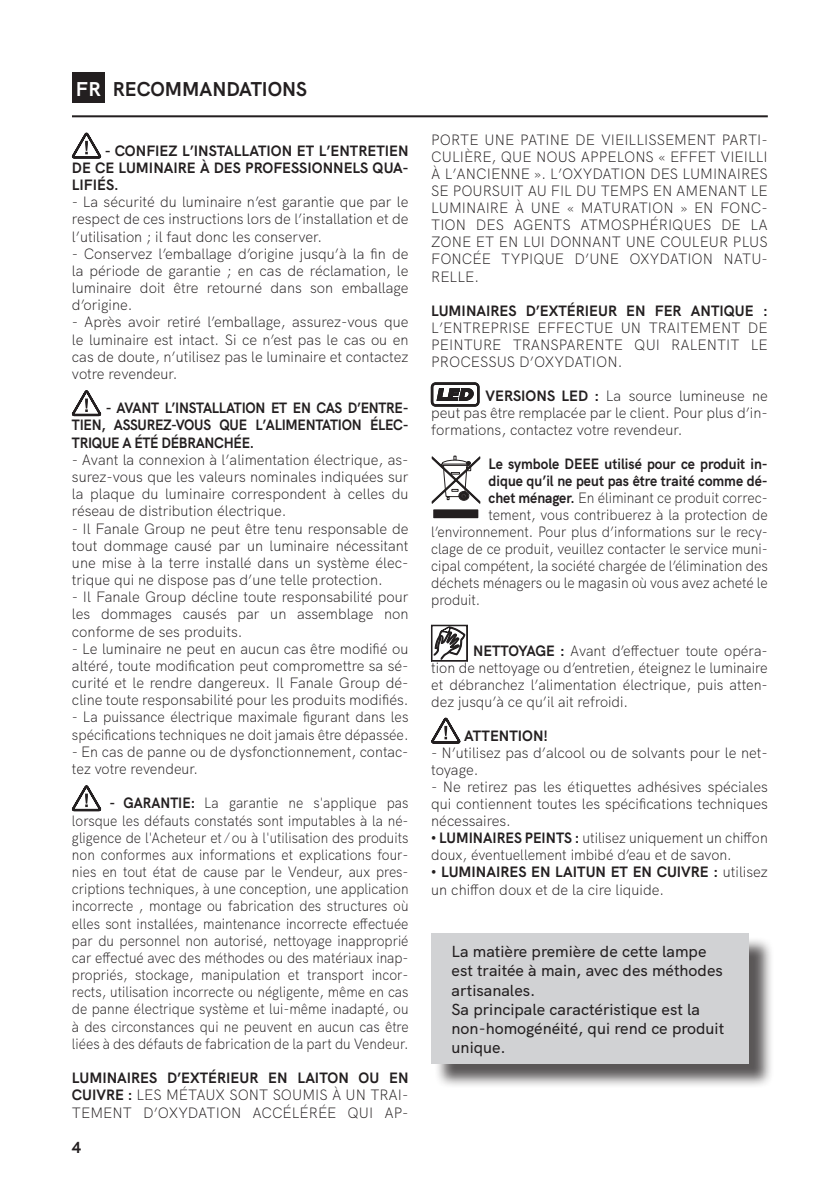
<style>
.page{position:relative;width:840px;height:1191px;background:#fff}
.page>*{position:absolute;margin:0;border:0;box-sizing:border-box;transform-origin:0 0}
.t1{font:700 20px "HK Grotesk";color:#231f20}
.t2{font:500 16px/19.2px "HK Grotesk";color:#231f20}
.t3{font:700 16px "HK Grotesk";color:#231f20}
.t4{font:300 15px/17.2px "HK Grotesk";color:#231f20;text-align:justify}
.t5{font:300 15px/17.2px "HK Grotesk";color:#231f20;text-align:justify;scale:.91 1}
.t6{font:300 15px "HK Grotesk";color:#231f20;scale:.92 1}
.t7{font:300 15px/17px "HK Grotesk";color:#231f20;scale:.95 1}
.t8{font:700 15px/17.2px "HK Grotesk";color:#231f20;text-align:justify;scale:.92 1}
.t9{font:300 15px/17.2px "HK Grotesk";color:#231f20;scale:.93 1}
.t10{font:300 15px/17px "HK Grotesk";color:#231f20;scale:.94 1}
.t11{font:700 15px/17.2px "HK Grotesk";color:#231f20;text-align:justify;scale:.95 1}
.t12{font:700 15px "HK Grotesk";color:#231f20}
.s1{color:#fff}
.s2{font-weight:700}
.s3{font-family:"Arial Nova"}
</style>
<div class="page">
<svg style="left:71px;top:132px;width:31px;height:27px"></svg>
<svg style="left:71px;top:390px;width:31px;height:27px"></svg>
<svg style="left:71px;top:785px;width:31px;height:27px"></svg>
<svg style="left:431px;top:383px;width:48px;height:23px"></svg>
<div style="left:433px;top:510px;width:44px;height:8px;background:#231f20"></div>
<div style="left:433px;top:509px;width:45px;height:9px;border:1px solid #231f20"></div>
<svg style="left:431px;top:455px;width:49px;height:49px"></svg>
<svg style="left:431px;top:625px;width:36px;height:36px"></svg>
<svg style="left:431px;top:717px;width:30px;height:27px"></svg>
<div style="left:434px;top:936px;width:339px;height:152px;background:#231f20;opacity:.75"></div>
<div style="left:431px;top:933px;width:317px;height:130px;background:#d1d2d4"></div>
<div style="left:72px;top:72px;width:33px;height:31px;background:#231f20"></div>
<hr style="left:72px;top:115px;width:695px;height:2px;background:#231f20">
<h1 class="t1" style="left:76px;top:74px;width:232px"><span class="s1">FR</span> RECOMMANDATIONS</h1>
<p class="t11" style="left:72px;top:140px;width:355px;text-indent:33px">- CONFIEZ L’INSTALLATION ET L’ENTRETIEN DE CE LUMINAIRE À DES PROFESSIONNELS QUA-LIFIÉS.</p>
<p class="t4" style="left:72px;top:192px;width:338px">- La sécurité du luminaire n’est garantie que par le respect de ces instructions lors de l’installation et de l’utilisation ; il faut donc les conserver.</p>
<p class="t4" style="left:72px;top:243px;width:338px">- Conservez l’emballage d’origine jusqu’à la fin de la période de garantie ; en cas de réclamation, le luminaire doit être retourné dans son emballage d’origine.</p>
<p class="t4" style="left:72px;top:312px;width:338px">- Après avoir retiré l’emballage, assurez-vous que le luminaire est intact. Si ce n’est pas le cas ou en cas de doute, n’utilisez pas le luminaire et contactez votre revendeur.</p>
<p class="t8" style="left:72px;top:398px;width:367px;text-indent:34px">- AVANT L’INSTALLATION ET EN CAS D’ENTRE-TIEN, ASSUREZ-VOUS QUE L’ALIMENTATION ÉLEC-TRIQUE A ÉTÉ DÉBRANCHÉE.</p>
<p class="t4" style="left:72px;top:450px;width:338px">- Avant la connexion à l’alimentation électrique, as&shy;surez-vous que les valeurs nominales indiquées sur la plaque du luminaire correspondent à celles du réseau de distribution électrique.</p>
<p class="t4" style="left:72px;top:518px;width:338px">- Il Fanale Group ne peut être tenu responsable de tout dommage causé par un luminaire nécessitant une mise à la terre installé dans un système élec&shy;trique qui ne dispose pas d’une telle protection.</p>
<p class="t4" style="left:72px;top:587px;width:338px">- Il Fanale Group décline toute responsabilité pour les dommages causés par un assemblage non conforme de ses produits.</p>
<p class="t4" style="left:72px;top:638px;width:338px">- Le luminaire ne peut en aucun cas être modifié ou altéré, toute modification peut compromettre sa sé&shy;curité et le rendre dangereux. Il Fanale Group dé&shy;cline toute responsabilité pour les produits modifiés.</p>
<p class="t9" style="left:72px;top:707px;width:363px">- La puissance électrique maximale figurant dans les spécifications techniques ne doit jamais être dépassée.</p>
<p class="t7" style="left:72px;top:741px;width:355px">- En cas de panne ou de dysfonctionnement, contac&shy;tez votre revendeur.</p>
<p class="t5" style="left:72px;top:793px;width:371px;text-indent:37px"><span class="s2">- GARANTIE:</span> La garantie ne s'applique pas lorsque les défauts constatés sont imputables à la né&shy;gligence de l'Acheteur et ⁄ ou à l'utilisation des produits non conformes aux informations et explications four&shy;nies en tout état de cause par le Vendeur, aux pres&shy;criptions techniques, à une conception, une application incorrecte , montage ou fabrication des structures où elles sont installées, maintenance incorrecte effectuée par du personnel non autorisé, nettoyage inapproprié car effectué avec des méthodes ou des matériaux inap&shy;propriés, stockage, manipulation et transport incor&shy;rects, utilisation incorrecte ou négligente, même en cas de panne électrique système et lui-même inadapté, ou à des circonstances qui ne peuvent en aucun cas être liées à des défauts de fabrication de la part du Vendeur.</p>
<p class="t4" style="left:72px;top:1068px;width:338px"><span class="s2">LUMINAIRES D’EXTÉRIEUR EN LAITON OU EN CUIVRE :</span> LES MÉTAUX SONT SOUMIS À UN TRAI-TEMENT D’OXYDATION ACCÉLÉRÉE QUI AP-</p>
<p class="t3" style="left:72px;top:1135px;width:11px">4</p>
<p class="t4" style="left:431px;top:130px;width:338px">PORTE UNE PATINE DE VIEILLISSEMENT PARTI-CULIÈRE, QUE NOUS APPELONS « EFFET VIEILLI À L’ANCIENNE ». L’OXYDATION DES LUMINAIRES SE POURSUIT AU FIL DU TEMPS EN AMENANT LE LUMINAIRE À UNE « MATURATION » EN FONC-TION DES AGENTS ATMOSPHÉRIQUES DE LA ZONE ET EN LUI DONNANT UNE COULEUR PLUS FONCÉE TYPIQUE D’UNE OXYDATION NATU-RELLE.</p>
<p class="t12" style="left:431px;top:299px;width:338px">LUMINAIRES D’EXTÉRIEUR EN FER ANTIQUE :</p>
<p class="t4" style="left:431px;top:317px;width:338px">L’ENTREPRISE EFFECTUE UN TRAITEMENT DE PEINTURE TRANSPARENTE QUI RALENTIT LE PROCESSUS D’OXYDATION.</p>
<p class="t4" style="left:431px;top:385px;width:338px;text-indent:54px"><span class="s2">VERSIONS LED :</span> La source lumineuse ne peut pas être remplacée par le client. Pour plus d’in&shy;formations, contactez votre revendeur.</p>
<p class="t8" style="left:488px;top:453px;width:305px">Le symbole DEEE utilisé pour ce produit in-</p>
<p class="t8" style="left:488px;top:470px;width:305px">dique qu’il ne peut pas être traité comme dé-</p>
<p class="t6" style="left:488px;top:486px;width:305px"><span class="s2">chet ménager.</span> En éliminant ce produit correc-</p>
<p class="t6" style="left:488px;top:503px;width:305px">tement, vous contribuerez à la protection de</p>
<p class="t6" style="left:431px;top:520px;width:367px">l’environnement. Pour plus d’informations sur le recy-</p>
<p class="t6" style="left:431px;top:537px;width:367px">clage de ce produit, veuillez contacter le service muni-</p>
<p class="t6" style="left:431px;top:554px;width:367px">cipal compétent, la société chargée de l’élimination des</p>
<p class="t6" style="left:431px;top:571px;width:367px">déchets ménagers ou le magasin où vous avez acheté le</p>
<p class="t6" style="left:431px;top:588px;width:55px">produit.</p>
<p class="t7" style="left:431px;top:640px;width:355px;text-align:justify;text-indent:42px"><span class="s2">NETTOYAGE :</span> Avant d’effectuer toute opéra&shy;tion de nettoyage ou d’entretien, éteignez le luminaire et débranchez l’alimentation électrique, puis atten&shy;dez jusqu’à ce qu’il ait refroidi.</p>
<p class="t12" style="left:464px;top:724px;width:85px">ATTENTION!</p>
<p class="t4" style="left:431px;top:742px;width:338px">- N’utilisez pas d’alcool ou de solvants pour le net&shy;toyage.</p>
<p class="t4" style="left:431px;top:776px;width:338px">- Ne retirez pas les étiquettes adhésives spéciales qui contiennent toutes les spécifications techniques nécessaires.</p>
<p class="t10" style="left:431px;top:827px;width:359px"><span class="s3">•</span> <span class="s2">LUMINAIRES PEINTS :</span> utilisez uniquement un chiffon doux, éventuellement imbibé d’eau et de savon.</p>
<p class="t4" style="left:431px;top:861px;width:338px;line-height:18px"><span class="s3">•</span> <span class="s2">LUMINAIRES EN LAITUN ET EN CUIVRE :</span> utilisez un chiffon doux et de la cire liquide.</p>
<p class="t2" style="left:451px;top:940px;width:274px">La matière première de cette lampe est traitée à main, avec des méthodes artisanales.<br>Sa principale caractéristique est la non-homogénéité, qui rend ce produit unique.</p>
</div>
